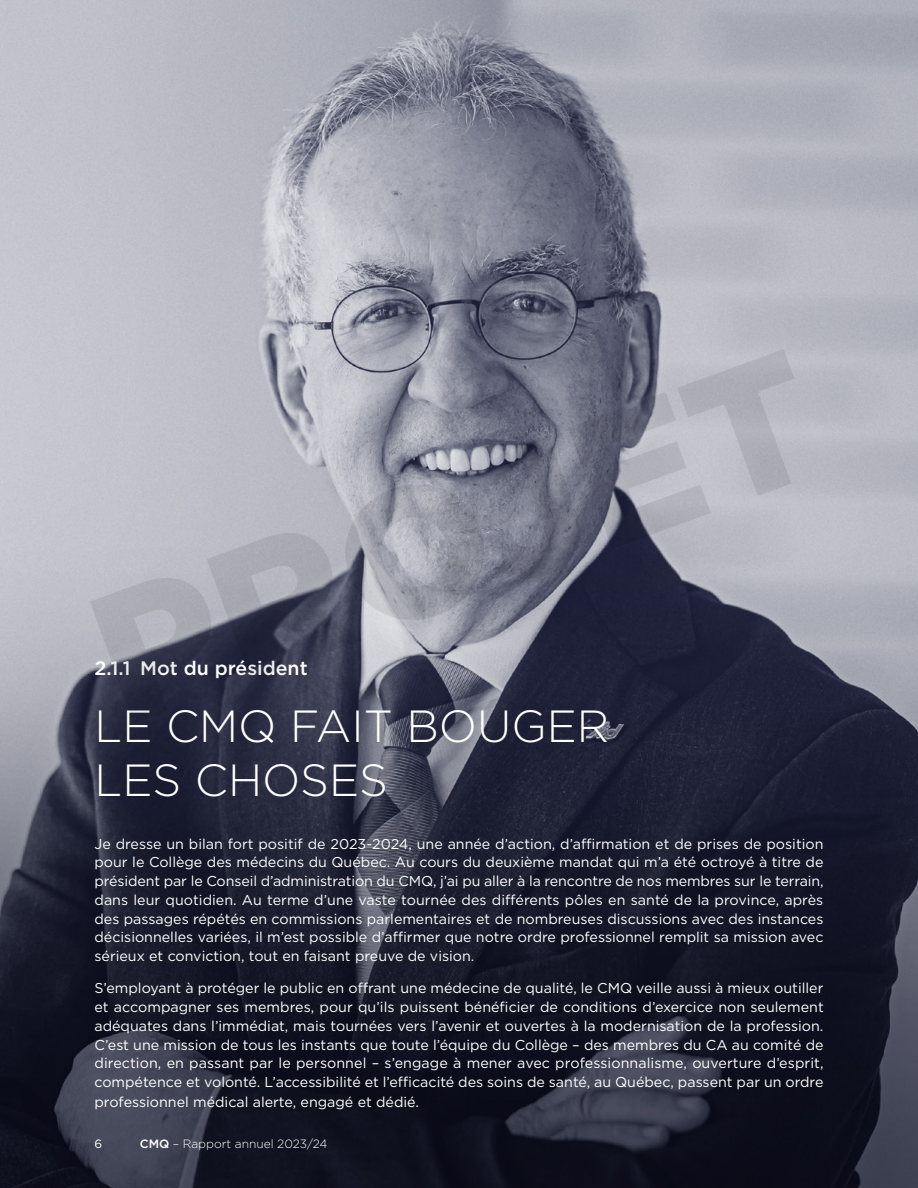
<style>
.page{position:relative;width:918px;height:1188px;background:#fff}
.page>*{position:absolute;margin:0;border:0;box-sizing:border-box;transform-origin:0 0}
.Titre_Annexe{font:300 45px/54px "Gotham";color:#fff}
.t1{font:500 19.5px "Gotham";color:#fff}
.Texte_courant_-_justifié{font:14.25px/18.8px "Gotham";color:#fff;text-align:justify}
.t2{font:300 12px "Gotham";color:#fff}
.t3{font:12px "Gotham";color:#fff}
.s1{font-weight:500}
</style>
<div class="page">
<img style="left:0;top:0;width:918px;height:1188px">
<svg style="left:90px;top:349px;width:704px;height:374px;background:#818391"></svg>
<p class="t1" style="left:94px;top:655px;width:215px">2.1.1 Mot du président</p>
<p class="Titre_Annexe" style="left:94px;top:698px;width:516px">LE CMQ FAIT BOUGER<br>LES CHOSES</p>
<p class="Texte_courant_-_justifié" style="left:94px;top:834px;width:731px">Je dresse un bilan fort positif de 2023-2024, une année d’action, d’affirmation et de prises de position pour le Collège des médecins du Québec. Au cours du deuxième mandat qui m’a été octroyé à titre de président par le Conseil d’administration du CMQ, j’ai pu aller à la rencontre de nos membres sur le terrain, dans leur quotidien. Au terme d’une vaste tournée des différents pôles en santé de la province, après des passages répétés en commissions parlementaires et de nombreuses discussions avec des instances décisionnelles variées, il m’est possible d’affirmer que notre ordre professionnel remplit sa mission avec sérieux et conviction, tout en faisant preuve de vision.</p>
<p class="Texte_courant_-_justifié" style="left:94px;top:979px;width:731px">S’employant à protéger le public en offrant une médecine de qualité, le CMQ veille aussi à mieux outiller et accompagner ses membres, pour qu’ils puissent bénéficier de conditions d’exercice non seulement adéquates dans l’immédiat, mais tournées vers l’avenir et ouvertes à la modernisation de la profession.<br>C’est une mission de tous les instants que toute l’équipe du Collège – des membres du CA au comité de direction, en passant par le personnel – s’engage à mener avec professionnalisme, ouverture d’esprit, compétence et volonté. L’accessibilité et l’efficacité des soins de santé, au Québec, passent par un ordre professionnel médical alerte, engagé et dédié.</p>
<p class="t3" style="left:94px;top:1136px;width:9px">6</p>
<p class="t2" style="left:140px;top:1136px;width:189px"><span class="s1">CMQ</span> – Rapport annuel 2023/24</p>
</div>
